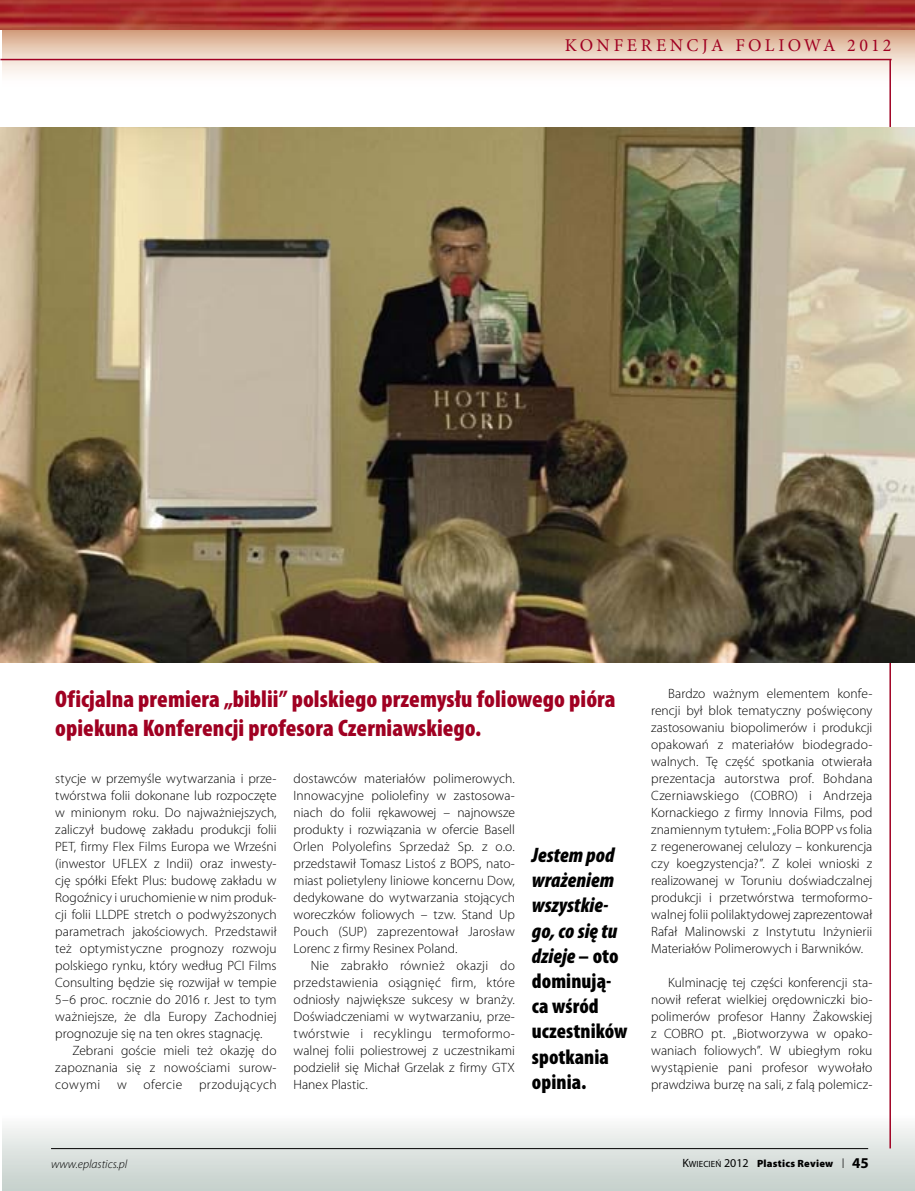
<style>
.page{position:relative;width:915px;height:1191px;background:#fff}
.page>*{position:absolute;margin:0;border:0;box-sizing:border-box;transform-origin:0 0}
.p20_foto{font:900 condensed 24px/28.8px "Myriad Pro";color:#a00022}
.p16_ranks-tile{font:900 condensed 21px/25.2px "Myriad Pro";letter-spacing:.005em;color:#000}
.p22_pagina{font:18px "Minion Pro";letter-spacing:.18em;color:#a00022}
.p05_text{font:300 13.5px/17px "Myriad Pro";letter-spacing:.005em;color:#000;text-align:justify}
.t1{font:italic 300 12px "Myriad Pro";color:#000}
.t2{font:900 10.5px "Myriad Pro";letter-spacing:.02em;color:#000}
.s1{font-style:italic}
.s2{font-weight:400;font-size:12px}
.s3{font-weight:400;font-size:9px}
.s4{font-weight:300;font-size:13.5px}
.s5{font-weight:700;font-size:15px}
</style>
<div class="page">
<svg style="left:2px;top:30px;width:912px;height:59px"></svg>
<div style="left:2px;top:1114px;width:912px;height:77px;background:linear-gradient(to bottom,#fcfbfb,#c3cec9)"></div>
<hr style="left:51px;top:1148px;width:816px;height:1px;background:#000">
<hr style="left:0;top:59px;width:891px;height:1px;background:#a00022">
<hr style="left:889px;top:60px;width:1px;height:1088px;background:#a00022">
<img style="left:0;top:0;width:914px;height:30px">
<img style="left:0;top:128px;width:914px;height:534px">
<p class="p22_pagina" style="left:564px;top:33px;width:328px">KONFERENCJA FOLIOWA 2012</p>
<p class="p20_foto" style="left:55px;top:685px;width:561px">Oficjalna premiera „biblii” polskiego przemysłu foliowego pióra opiekuna Konferencji profesora Czerniawskiego.</p>
<p class="p05_text" style="left:55px;top:770px;width:223px">stycje w przemyśle wytwarzania i prze&shy;twórstwa folii dokonane lub rozpoczęte w minionym roku. Do najważniejszych, zaliczył budowę zakładu produkcji folii PET, firmy Flex Films Europa we Wrześni (inwestor UFLEX z Indii) oraz inwesty&shy;cję spółki Efekt Plus: budowę zakładu w Rogoźnicy i uruchomienie w nim produk&shy;cji folii LLDPE stretch o podwyższonych parametrach jakościowych. Przedstawił też optymistyczne prognozy rozwoju polskiego rynku, który według PCI Films Consulting będzie się rozwijał w tempie 5–6 proc. rocznie do 2016 r. Jest to tym ważniejsze, że dla Europy Zachodniej prognozuje się na ten okres stagnację.</p>
<p class="p05_text" style="left:55px;top:1042px;width:223px;text-indent:17px">Zebrani goście mieli też okazję do zapoznania się z nowościami surow&shy;cowymi w ofercie przodujących</p>
<p class="p05_text" style="left:293px;top:770px;width:223px">dostawców materiałów polimerowych.<br>Innowacyjne poliolefiny w zastosowa&shy;niach do folii rękawowej – najnowsze produkty i rozwiązania w ofercie Basell Orlen Polyolefins Sprzedaż Sp. z o.o. przedstawił Tomasz Listoś z BOPS, nato&shy;miast polietyleny liniowe koncernu Dow, dedykowane do wytwarzania stojących woreczków foliowych – tzw. Stand Up Pouch (SUP) zaprezentował Jarosław Lorenc z firmy Resinex Poland.</p>
<p class="p05_text" style="left:293px;top:957px;width:223px;text-indent:17px">Nie zabrakło również okazji do przedstawienia osiągnięć firm, które odniosły największe sukcesy w branży.<br>Doświadczeniami w wytwarzaniu, prze&shy;twórstwie i recyklingu termoformo&shy;walnej folii poliestrowej z uczestnikami podzielił się Michał Grzelak z firmy GTX Hanex Plastic.</p>
<p class="p16_ranks-tile" style="left:531px;top:842px;width:97px"><span class="s1">Jestem pod wrażeniem wszystkie&shy;go, co się tu dzieje</span> – oto dominują&shy;ca wśród uczestników spotkania opinia.</p>
<p class="p05_text" style="left:651px;top:685px;width:223px;text-indent:17px">Bardzo ważnym elementem konfe&shy;rencji był blok tematyczny poświęcony zastosowaniu biopolimerów i produkcji opakowań z materiałów biodegrado&shy;walnych. Tę część spotkania otwierała prezentacja autorstwa prof. Bohdana Czerniawskiego (COBRO) i Andrzeja Kornackiego z firmy Innovia Films, pod znamiennym tytułem: „Folia BOPP vs folia z regenerowanej celulozy – konkurencja czy koegzystencja?”. Z kolei wnioski z realizowanej w Toruniu doświadczalnej produkcji i przetwórstwa termoformo&shy;walnej folii polilaktydowej zaprezentował Rafał Malinowski z Instytutu Inżynierii Materiałów Polimerowych i Barwników.</p>
<p class="p05_text" style="left:651px;top:974px;width:223px;text-indent:17px">Kulminację tej części konferencji sta&shy;nowił referat wielkiej orędowniczki bio&shy;polimerów profesor Hanny Żakowskiej z COBRO pt. „Biotworzywa w opako&shy;waniach foliowych”. W ubiegłym roku wystąpienie pani profesor wywołało prawdziwa burzę na sali, z falą polemicz-</p>
<p class="t1" style="left:51px;top:1157px;width:78px">www.eplastics.pl</p>
<p class="t2" style="left:682px;top:1157px;width:188px"><span class="s2">K</span><span class="s3">WIECIEŃ</span> <span class="s2">2012</span> Plastics Review <span class="s4">l</span> <span class="s5">45</span></p>
</div>
